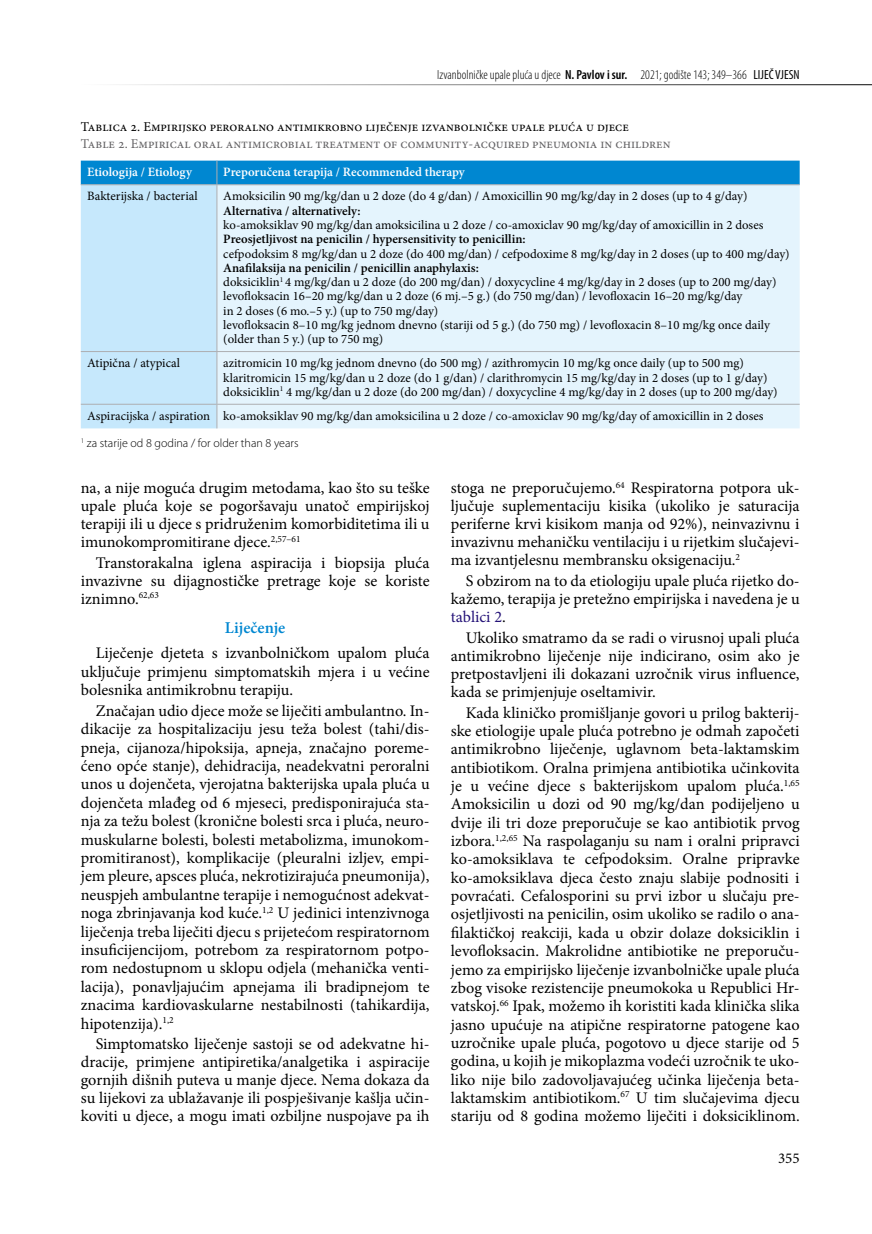
<style>
.page{position:relative;width:872px;height:1234px;background:#fff}
.page>*{position:absolute;margin:0;border:0;box-sizing:border-box;transform-origin:0 0}
.t1{font:600 16.5px "Minion Pro";color:#0087d1}
.t2{font:16.2px/18.3px "Minion Pro";letter-spacing:-.005em;color:#000;text-align:justify}
.t3{font:15px "Minion Pro";color:#000}
.t4{font:13.5px "Minion Pro";color:#646365}
.t5{font:13.5px "Minion Pro";color:#000}
.t6{font:300 condensed 13.2px "Myriad Pro";color:#000}
.t7{font:12.75px/14.2px "Minion Pro";color:#000}
.t8{font:600 12.75px "Minion Pro";color:#000}
.t9{font:600 12.75px "Minion Pro";color:#fff}
.t10{font:300 12px "Myriad Pro";color:#000}
.s1{font-weight:600}
.s2{font-weight:400}
.s3{color:#231177}
</style>
<div class="page">
<hr style="left:81px;top:84px;width:791px;height:1px;background:#000">
<svg style="left:81px;top:160px;width:718px;height:268px;background:#cae7f8"></svg>
<p class="t6" style="left:437px;top:67px;width:364px">Izvanbolničke upale pluća u djece <span class="s1">N. Pavlov i sur.</span> 2021; godište 143; 349–366 <span class="s2">LIJEČ VJESN</span></p>
<p class="t5" style="left:81px;top:118px;width:549px">Tablica 2. Empirijsko peroralno antimikrobno liječenje izvanbolničke upale pluća u djece</p>
<p class="t4" style="left:81px;top:135px;width:591px">Table 2. Empirical oral antimicrobial treatment of community-acquired pneumonia in children</p>
<p class="t9" style="left:87px;top:163px;width:106px">Etiologija / Etiology</p>
<p class="t9" style="left:223px;top:163px;width:243px">Preporučena terapija / Recommended therapy</p>
<p class="t7" style="left:87px;top:189px;width:112px">Bakterijska / bacterial</p>
<p class="t7" style="left:223px;top:189px;width:525px">Amoksicilin 90 mg/kg/dan u 2 doze (do 4 g/dan) / Amoxicillin 90 mg/kg/day in 2 doses (up to 4 g/day)</p>
<p class="t8" style="left:223px;top:202px;width:139px">Alternativa / alternatively:</p>
<p class="t7" style="left:223px;top:218px;width:542px">ko-amoksiklav 90 mg/kg/dan amoksicilina u 2 doze / co-amoxiclav 90 mg/kg/day of amoxicillin in 2 doses</p>
<p class="t8" style="left:223px;top:230px;width:304px">Preosjetljivost na penicilin / hypersensitivity to penicillin:</p>
<p class="t7" style="left:223px;top:246px;width:568px">cefpodoksim 8 mg/kg/dan u 2 doze (do 400 mg/dan) / cefpodoxime 8 mg/kg/day in 2 doses (up to 400 mg/day)</p>
<p class="t7" style="left:223px;top:260px;width:554px"><span class="s1">Anafilaksija na penicilin / penicillin anaphylaxis:<br></span>doksiciklin<sup>1</sup> 4 mg/kg/dan u 2 doze (do 200 mg/dan) / doxycycline 4 mg/kg/day in 2 doses (up to 200 mg/day) levofloksacin 16–20 mg/kg/dan u 2 doze (6 mj.–5 g.) (do 750 mg/dan) / levofloxacin 16–20 mg/kg/day<br>in 2 doses (6 mo.–5 y.) (up to 750 mg/day)<br>levofloksacin 8–10 mg/kg jednom dnevno (stariji od 5 g.) (do 750 mg) / levofloxacin 8–10 mg/kg once daily (older than 5 y.) (up to 750 mg)</p>
<p class="t7" style="left:87px;top:356px;width:94px">Atipična / atypical</p>
<p class="t7" style="left:223px;top:356px;width:556px">azitromicin 10 mg/kg jednom dnevno (do 500 mg) / azithromycin 10 mg/kg once daily (up to 500 mg) klaritromicin 15 mg/kg/dan u 2 doze (do 1 g/dan) / clarithromycin 15 mg/kg/day in 2 doses (up to 1 g/day) doksiciklin<sup>1</sup> 4 mg/kg/dan u 2 doze (do 200 mg/dan) / doxycycline 4 mg/kg/day in 2 doses (up to 200 mg/day)</p>
<p class="t7" style="left:87px;top:408px;width:678px">Aspiracijska / aspiration ko-amoksiklav 90 mg/kg/dan amoksicilina u 2 doze / co-amoxiclav 90 mg/kg/day of amoxicillin in 2 doses</p>
<p class="t10" style="left:81px;top:436px;width:219px"><sup>1</sup> za starije od 8 godina / for older than 8 years</p>
<p class="t2" style="left:81px;top:479px;width:351px">na, a nije moguća drugim metodama, kao što su teške upale pluća koje se pogoršavaju unatoč empirijskoj terapiji ili u djece s pridruženim komorbiditetima ili u imunokompromitirane djece.<sup>2,57–61</sup></p>
<p class="t2" style="left:81px;top:553px;width:350px;text-indent:15px">Transtorakalna iglena aspiracija i biopsija pluća invazivne su dijagnostičke pretrage koje se koriste iznimno.<sup>62,63</sup></p>
<p class="t1" style="left:225px;top:616px;width:62px">Liječenje</p>
<p class="t2" style="left:81px;top:643px;width:350px;text-indent:15px">Liječenje djeteta s izvanbolničkom upalom pluća uključuje primjenu simptomatskih mjera i u većine bolesnika antimikrobnu terapiju.</p>
<p class="t2" style="left:81px;top:701px;width:350px;text-indent:15px">Značajan udio djece može se liječiti ambulantno. In&shy;dikacije za hospitalizaciju jesu teža bolest (tahi/dis&shy;pneja, cijanoza/hipoksija, apneja, značajno poreme&shy;ćeno opće stanje), dehidracija, neadekvatni peroralni unos u dojenčeta, vjerojatna bakterijska upala pluća u dojenčeta mlađeg od 6 mjeseci, predisponirajuća sta&shy;nja za težu bolest (kronične bolesti srca i pluća, neuro&shy;muskularne bolesti, bolesti metabolizma, imunokom&shy;promitiranost), komplikacije (pleuralni izljev, empi&shy;jem pleure, apsces pluća, nekrotizirajuća pneumonija), neuspjeh ambulantne terapije i nemogućnost adekvat&shy;noga zbrinjavanja kod kuće.<sup>1,2</sup> U jedinici intenzivnoga liječenja treba liječiti djecu s prijetećom respiratornom insuficijencijom, potrebom za respiratornom potpo&shy;rom nedostupnom u sklopu odjela (mehanička venti&shy;lacija), ponavljajućim apnejama ili bradipnejom te znacima kardiovaskularne nestabilnosti (tahikardija, hipotenzija).<sup>1,2</sup></p>
<p class="t2" style="left:81px;top:1034px;width:350px;text-indent:15px">Simptomatsko liječenje sastoji se od adekvatne hi&shy;dracije, primjene antipiretika/analgetika i aspiracije gornjih dišnih puteva u manje djece. Nema dokaza da su lijekovi za ublažavanje ili pospješivanje kašlja učin&shy;koviti u djece, a mogu imati ozbiljne nuspojave pa ih</p>
<p class="t2" style="left:451px;top:479px;width:350px">stoga ne preporučujemo.<sup>64</sup> Respiratorna potpora uk&shy;ljučuje suplementaciju kisika (ukoliko je saturacija periferne krvi kisikom manja od 92%), neinvazivnu i invazivnu mehaničku ventilaciju i u rijetkim slučajevi&shy;ma izvantjelesnu membransku oksigenaciju.<sup>2</sup></p>
<p class="t2" style="left:451px;top:571px;width:350px;text-indent:15px">S obzirom na to da etiologiju upale pluća rijetko do&shy;kažemo, terapija je pretežno empirijska i navedena je u <span class="s3">tablici 2</span>.</p>
<p class="t2" style="left:451px;top:628px;width:350px;text-indent:15px">Ukoliko smatramo da se radi o virusnoj upali pluća antimikrobno liječenje nije indicirano, osim ako je pretpostavljeni ili dokazani uzročnik virus influence, kada se primjenjuje oseltamivir.</p>
<p class="t2" style="left:451px;top:703px;width:350px;text-indent:15px">Kada kliničko promišljanje govori u prilog bakterij&shy;ske etiologije upale pluća potrebno je odmah započeti antimikrobno liječenje, uglavnom beta-laktamskim antibiotikom. Oralna primjena antibiotika učinkovita je u većine djece s bakterijskom upalom pluća.<sup>1,65<br></sup>Amoksicilin u dozi od 90 mg/kg/dan podijeljeno u dvije ili tri doze preporučuje se kao antibiotik prvog izbora.<sup>1,2,65</sup> Na raspolaganju su nam i oralni pripravci ko-amoksiklava te cefpodoksim. Oralne pripravke ko-amoksiklava djeca često znaju slabije podnositi i povraćati. Cefalosporini su prvi izbor u slučaju pre&shy;osjetljivosti na penicilin, osim ukoliko se radilo o ana&shy;filaktičkoj reakciji, kada u obzir dolaze doksiciklin i levofloksacin. Makrolidne antibiotike ne preporuču&shy;jemo za empirijsko liječenje izvanbolničke upale pluća zbog visoke rezistencije pneumokoka u Republici Hr&shy;vatskoj.<sup>66</sup> Ipak, možemo ih koristiti kada klinička slika jasno upućuje na atipične respiratorne patogene kao uzročnike upale pluća, pogotovo u djece starije od 5 godina, u kojih je mikoplazma vodeći uzročnik te uko&shy;liko nije bilo zadovoljavajućeg učinka liječenja beta&shy;laktamskim antibiotikom.<sup>67</sup> U tim slučajevima djecu stariju od 8 godina možemo liječiti i doksiciklinom.</p>
<p class="t3" style="left:778px;top:1147px;width:23px">355</p>
</div>
